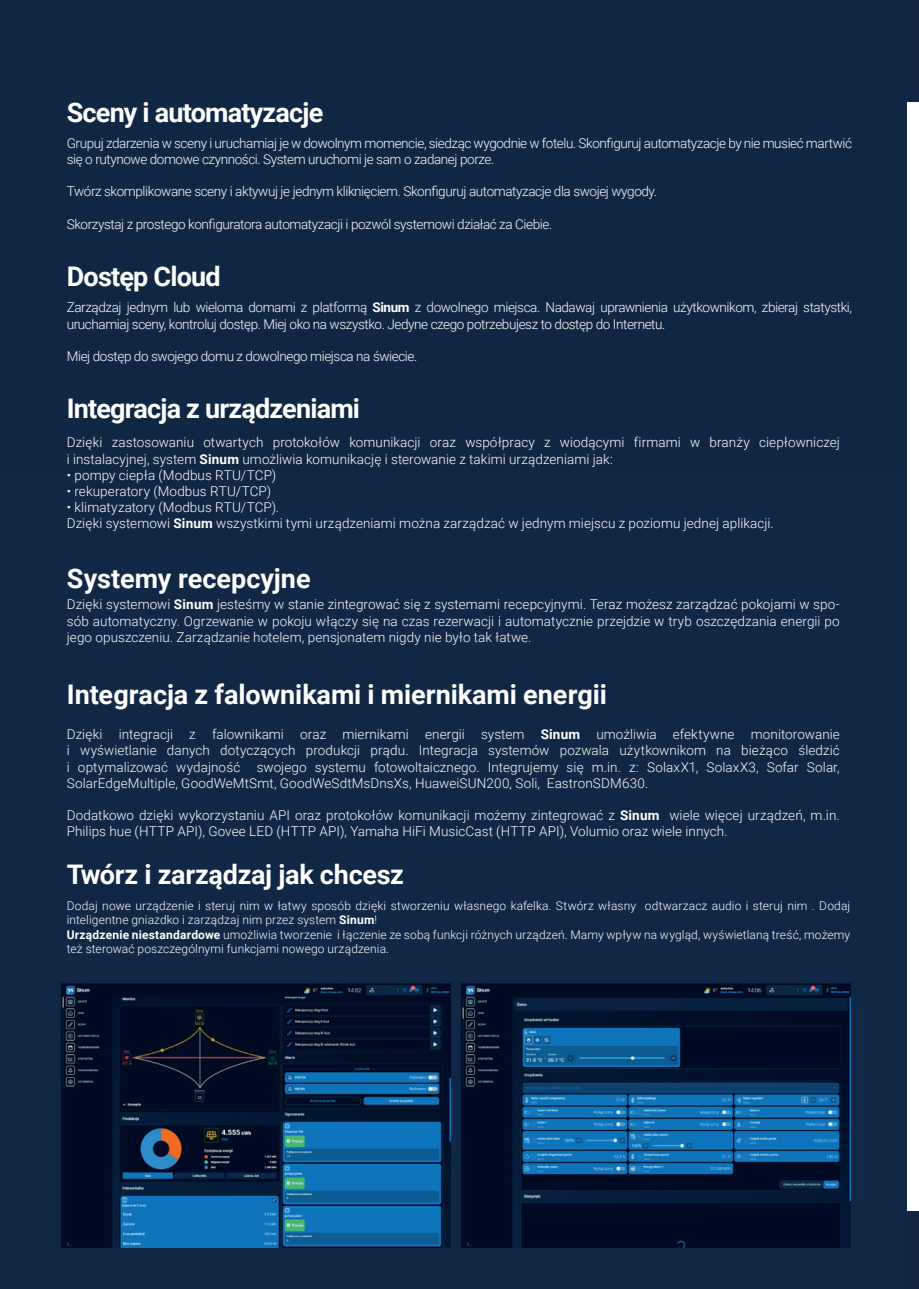
<style>
.page{position:relative;width:919px;height:1289px;background:#fff}
.page>*{position:absolute;margin:0;border:0;box-sizing:border-box;transform-origin:0 0}
.t1{font:700 27px "Roboto";letter-spacing:-.01em;color:#fff}
.t2{font:700 27px "Roboto";letter-spacing:-.03em;color:#fff}
.t3{font:300 13.5px/16.2px "Roboto";letter-spacing:-.015em;color:#fff;text-align:justify}
.t4{font:300 13.5px/16.2px "Roboto";letter-spacing:.005em;color:#fff}
.t5{font:300 13.5px "Roboto";letter-spacing:.01em;color:#fff}
.t6{font:300 12px/14.4px "Roboto";letter-spacing:.01em;color:#fff}
.s1{font-weight:700}
</style>
<div class="page">
<div style="left:0;top:0;width:906px;height:1288px;background:#102745"></div>
<img style="left:62px;top:983px;width:388px;height:264px">
<img style="left:462px;top:983px;width:388px;height:264px">
<h1 class="t2" style="left:67px;top:93px;width:258px">Sceny i automatyzacje</h1>
<p class="t3" style="left:67px;top:134px;width:786px">Grupuj zdarzenia w sceny i uruchamiaj je w dowolnym momencie, siedząc wygodnie w fotelu. Skonfiguruj automatyzacje by nie musieć martwić się o rutynowe domowe czynności. System uruchomi je sam o zadanej porze.</p>
<p class="t3" style="left:67px;top:183px;width:591px">Twórz skomplikowane sceny i aktywuj je jednym kliknięciem. Skonfiguruj automatyzacje dla swojej wygody.</p>
<p class="t3" style="left:67px;top:215px;width:487px">Skorzystaj z prostego konfiguratora automatyzacji i pozwól systemowi działać za Ciebie.</p>
<h1 class="t2" style="left:67px;top:258px;width:155px">Dostęp Cloud</h1>
<p class="t3" style="left:67px;top:299px;width:786px">Zarządzaj jednym lub wieloma domami z platformą <span class="s1">Sinum</span> z dowolnego miejsca. Nadawaj uprawnienia użytkownikom, zbieraj statystki, uruchamiaj sceny, kontroluj dostęp. Miej oko na wszystko. Jedyne czego potrzebujesz to dostęp do Internetu.</p>
<p class="t3" style="left:67px;top:347px;width:352px">Miej dostęp do swojego domu z dowolnego miejsca na świecie.</p>
<h1 class="t2" style="left:67px;top:389px;width:295px">Integracja z urządzeniami</h1>
<p class="t4" style="left:67px;top:434px;width:774px">Dzięki zastosowaniu otwartych protokołów komunikacji oraz współpracy z wiodącymi firmami w branży ciepłowniczej i instalacyjnej, system <span class="s1">Sinum</span> umożliwia komunikację i sterowanie z takimi urządzeniami jak:</p>
<p class="t5" style="left:67px;top:465px;width:211px">• pompy ciepła (Modbus RTU/TCP)</p>
<p class="t4" style="left:67px;top:482px;width:206px">• rekuperatory (Modbus RTU/TCP)</p>
<p class="t4" style="left:67px;top:499px;width:708px">• klimatyzatory (Modbus RTU/TCP).<br>Dzięki systemowi <span class="s1">Sinum</span> wszystkimi tymi urządzeniami można zarządzać w jednym miejscu z poziomu jednej aplikacji.</p>
<h1 class="t1" style="left:67px;top:559px;width:245px">Systemy recepcyjne</h1>
<p class="t3" style="left:67px;top:596px;width:774px">Dzięki systemowi <span class="s1">Sinum</span> jesteśmy w stanie zintegrować się z systemami recepcyjnymi. Teraz możesz zarządzać pokojami w spo&shy;sób automatyczny. Ogrzewanie w pokoju włączy się na czas rezerwacji i automatycznie przejdzie w tryb oszczędzania energii po jego opuszczeniu. Zarządzanie hotelem, pensjonatem nigdy nie było tak łatwe.</p>
<h1 class="t1" style="left:67px;top:675px;width:541px">Integracja z falownikami i miernikami energii</h1>
<p class="t3" style="left:67px;top:725px;width:774px">Dzięki integracji z falownikami oraz miernikami energii system <span class="s1">Sinum</span> umożliwia efektywne monitorowanie i wyświetlanie danych dotyczących produkcji prądu. Integracja systemów pozwala użytkownikom na bieżąco śledzić i optymalizować wydajność swojego systemu fotowoltaicznego. Integrujemy się m.in. z: SolaxX1, SolaxX3, Sofar Solar, SolarEdgeMultiple, GoodWeMtSmt, GoodWeSdtMsDnsXs, HuaweiSUN200, Soli, EastronSDM630.</p>
<p class="t4" style="left:67px;top:806px;width:774px">Dodatkowo dzięki wykorzystaniu API oraz protokołów komunikacji możemy zintegrować z <span class="s1">Sinum</span> wiele więcej urządzeń, m.in.<br>Philips hue (HTTP API), Govee LED (HTTP API), Yamaha HiFi MusicCast (HTTP API), Volumio oraz wiele innych.</p>
<h1 class="t1" style="left:67px;top:855px;width:338px">Twórz i zarządzaj jak chcesz</h1>
<p class="t6" style="left:67px;top:897px;width:785px">Dodaj nowe urządzenie i steruj nim w łatwy sposób dzięki stworzeniu własnego kafelka. Stwórz własny odtwarzacz audio i steruj nim . Dodaj inteligentne gniazdko i zarządzaj nim przez system <span class="s1">Sinum</span>!<br><span class="s1">Urządzenie niestandardowe</span> umożliwia tworzenie i łączenie ze sobą funkcji różnych urządzeń. Mamy wpływ na wygląd, wyświetlaną treść, możemy też sterować poszczególnymi funkcjami nowego urządzenia.</p>
</div>
